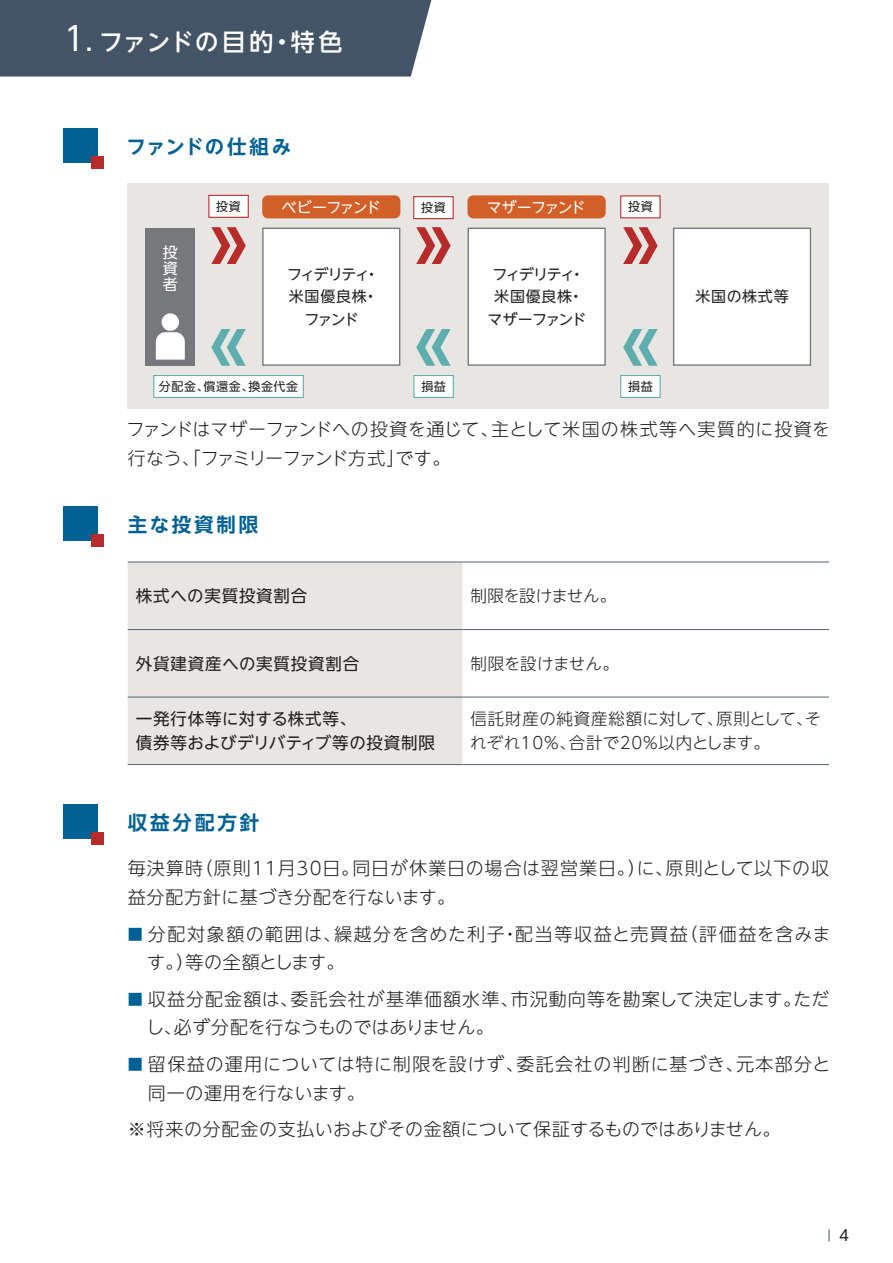
<style>
.page{position:relative;width:893px;height:1263px;background:#fff}
.page>*{position:absolute;margin:0;border:0;box-sizing:border-box;transform-origin:0 0}
.t1{font:500 24px "UD Shin Go NT Pro";letter-spacing:.045em;color:#fff}
.t2{font:700 19.5px "UD Shin Go NT Pro De";letter-spacing:.15em;color:#016194}
.t3{font:700 19.5px "UD Shin Go NT Pro De";letter-spacing:.05em;color:#016194}
.t4{font:300 18px/28.5px "UD Shin Go NT Pro";letter-spacing:.035em;color:#231f20}
.t5{font:300 18px/28.5px "UD Shin Go NT Pro";letter-spacing:.01em;color:#231f20}
.t6{font:300 18px/28.5px "UD Shin Go NT Pro";letter-spacing:.075em;color:#231f20}
.t7{font:16.5px/24.8px "UD Shin Go NT Pro";letter-spacing:.05em;color:#231f20}
.t8{font:300 16.5px/24.8px "UD Shin Go NT Pro";letter-spacing:.03em;color:#231f20}
.t9{font:300 16.5px "UD Shin Go NT Pro";letter-spacing:-.035em;color:#231f20}
.t10{font:300 16.5px "UD Shin Go NT Pro";letter-spacing:-.015em;color:#231f20}
.t11{font:15px/22.5px "UD Shin Go NT Pro";letter-spacing:-.035em;color:#231f20;text-align:center}
.t12{font:15px/22.5px "UD Shin Go NT Pro";letter-spacing:-.1em;color:#231f20;text-align:center}
.t13{font:15px/16px "UD Shin Go NT Pro";letter-spacing:-.08em;color:#fff;text-align:justify}
.t14{font:12px "UD Shin Go NT Pro";letter-spacing:.05em;color:#231f20}
.s1{font-weight:400;font-size:33px}
.s2{font-size:15px;color:#016194}
</style>
<div class="page">
<svg style="left:829px;top:1229px;width:1px;height:12px"></svg>
<div style="left:0;top:0;width:431px;height:77px;background:#425465"></div>
<div style="left:64px;top:129px;width:34px;height:34px;background:#016194"></div>
<div style="left:91px;top:156px;width:13px;height:13px;background:#b72b2a"></div>
<div style="left:128px;top:184px;width:701px;height:225px;background:#e8e6e2"></div>
<div style="left:209px;top:195px;width:39px;height:22px;background:#fff"></div>
<div style="left:208px;top:195px;width:41px;height:23px;border:1px solid #b72b2a"></div>
<div style="left:263px;top:228px;width:137px;height:137px;background:#fff"></div>
<div style="left:262px;top:228px;width:138px;height:138px;border:1px solid #76787b"></div>
<div style="left:262px;top:195px;width:138px;height:23px;background:#d25f27;border-radius:6px"></div>
<div style="left:467px;top:195px;width:139px;height:23px;background:#d25f27;border-radius:6px"></div>
<div style="left:468px;top:228px;width:137px;height:137px;background:#fff"></div>
<div style="left:468px;top:228px;width:138px;height:138px;border:1px solid #76787b"></div>
<div style="left:674px;top:228px;width:136px;height:137px;background:#fff"></div>
<div style="left:673px;top:228px;width:138px;height:138px;border:1px solid #76787b"></div>
<svg style="left:623px;top:227px;width:35px;height:37px"></svg>
<svg style="left:623px;top:329px;width:35px;height:37px"></svg>
<svg style="left:416px;top:329px;width:35px;height:37px"></svg>
<svg style="left:211px;top:329px;width:35px;height:37px"></svg>
<svg style="left:416px;top:227px;width:35px;height:37px"></svg>
<svg style="left:211px;top:227px;width:35px;height:37px"></svg>
<div style="left:414px;top:197px;width:39px;height:22px;background:#fff"></div>
<div style="left:413px;top:196px;width:41px;height:23px;border:1px solid #b72b2a"></div>
<div style="left:621px;top:196px;width:39px;height:22px;background:#fff"></div>
<div style="left:621px;top:375px;width:39px;height:22px;background:#fff"></div>
<div style="left:620px;top:375px;width:41px;height:23px;border:1px solid #5eadaf"></div>
<div style="left:414px;top:375px;width:39px;height:22px;background:#fff"></div>
<div style="left:413px;top:375px;width:41px;height:23px;border:1px solid #5eadaf"></div>
<div style="left:154px;top:375px;width:149px;height:22px;background:#fff"></div>
<div style="left:153px;top:375px;width:151px;height:23px;border:1px solid #5eadaf"></div>
<div style="left:146px;top:228px;width:49px;height:138px;background:#76787b"></div>
<div style="left:162px;top:313px;width:17px;height:18px;background:#fff;border-radius:50%"></div>
<svg style="left:156px;top:332px;width:29px;height:28px"></svg>
<div style="left:64px;top:506px;width:34px;height:34px;background:#016194"></div>
<div style="left:91px;top:534px;width:13px;height:12px;background:#b72b2a"></div>
<div style="left:128px;top:562px;width:334px;height:202px;background:#e8e6e3"></div>
<hr style="left:128px;top:561px;width:334px;height:1px;background:#606a79">
<hr style="left:462px;top:561px;width:367px;height:1px;background:#606a79">
<hr style="left:128px;top:629px;width:334px;height:1px;background:#606a79">
<hr style="left:462px;top:629px;width:367px;height:1px;background:#606a79">
<hr style="left:128px;top:696px;width:334px;height:1px;background:#606a79">
<hr style="left:462px;top:696px;width:367px;height:1px;background:#606a79">
<hr style="left:128px;top:764px;width:334px;height:1px;background:#606a79">
<hr style="left:462px;top:764px;width:367px;height:1px;background:#606a79">
<div style="left:64px;top:804px;width:34px;height:35px;background:#016194"></div>
<div style="left:91px;top:832px;width:13px;height:12px;background:#b72b2a"></div>
<h1 class="t1" style="left:64px;top:23px;width:280px"><span class="s1">1</span>. ファンドの目的・特色</h1>
<p class="t3" style="left:127px;top:131px;width:166px">ファンドの仕組み</p>
<p class="t13" style="left:163px;top:244px;width:16px">投資者</p>
<p class="t14" style="left:216px;top:197px;width:26px">投資</p>
<p class="t13" style="left:282px;top:198px;width:101px">ベビーファンド</p>
<p class="t13" style="left:487px;top:198px;width:100px">マザーファンド</p>
<p class="t14" style="left:421px;top:198px;width:26px">投資</p>
<p class="t14" style="left:628px;top:197px;width:26px">投資</p>
<p class="t12" style="left:287px;top:262px;width:93px">フィデリティ・米国優良株・ファンド</p>
<p class="t11" style="left:488px;top:262px;width:100px">フィデリティ・米国優良株・マザーファンド</p>
<p class="t14" style="left:159px;top:377px;width:141px">分配金、償還金、換金代金</p>
<p class="t14" style="left:421px;top:377px;width:26px">損益</p>
<p class="t14" style="left:628px;top:377px;width:26px">損益</p>
<p class="t11" style="left:695px;top:285px;width:95px">米国の株式等</p>
<p class="t5" style="left:127px;top:415px;width:705px">ファンドはマザーファンドへの投資を通じて、主として米国の株式等へ実質的に投資を行なう、「ファミリーファンド方式」です。</p>
<p class="t2" style="left:128px;top:509px;width:132px">主な投資制限</p>
<p class="t7" style="left:136px;top:583px;width:173px">株式への実質投資割合</p>
<p class="t9" style="left:470px;top:582px;width:147px">制限を設けません。</p>
<p class="t7" style="left:136px;top:650px;width:225px">外貨建資産への実質投資割合</p>
<p class="t10" style="left:470px;top:650px;width:150px">制限を設けません。</p>
<p class="t7" style="left:136px;top:705px;width:300px">一発行体等に対する株式等、<br>債券等およびデリバティブ等の投資制限</p>
<p class="t8" style="left:470px;top:705px;width:353px">信託財産の純資産総額に対して、原則として、それぞれ10％、合計で20％以内とします。</p>
<p class="t2" style="left:128px;top:807px;width:133px">収益分配方針</p>
<p class="t4" style="left:128px;top:854px;width:703px">毎決算時（原則11月30日。同日が休業日の場合は翌営業日。）に、原則として以下の収益分配方針に基づき分配を行ないます。</p>
<p class="t6" style="left:147px;top:919px;width:685px;text-indent:-20px"><span class="s2">■</span> 分配対象額の範囲は、繰越分を含めた利子・配当等収益と売買益（評価益を含みます。）等の全額とします。</p>
<p class="t4" style="left:146px;top:984px;width:685px;text-indent:-18px"><span class="s2">■</span> 収益分配金額は、委託会社が基準価額水準、市況動向等を勘案して決定します。ただし、必ず分配を行なうものではありません。</p>
<p class="t4" style="left:148px;top:1049px;width:684px;text-indent:-20px"><span class="s2">■</span> 留保益の運用については特に制限を設けず、委託会社の判断に基づき、元本部分と同一の運用を行ないます。</p>
<p class="t5" style="left:128px;top:1115px;width:654px">※将来の分配金の支払いおよびその金額について保証するものではありません。</p>
<p class="t11" style="left:839px;top:1224px;width:11px">4</p>
</div>
